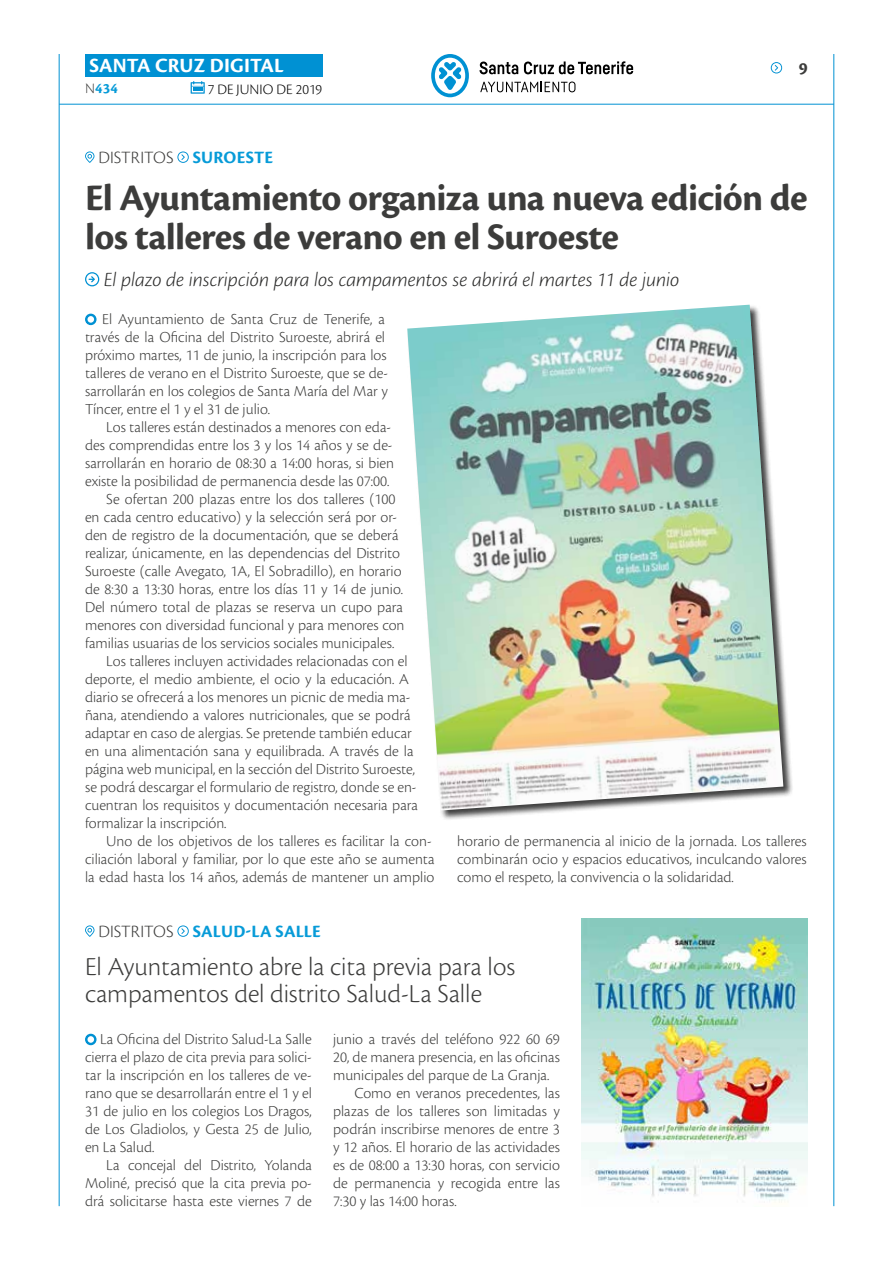
<style>
.page{position:relative;width:893px;height:1263px;background:#fff}
.page>*{position:absolute;margin:0;border:0;box-sizing:border-box;transform-origin:0 0}
.t1{font:700 39px/39px "Cronos Pro";letter-spacing:-.015em;color:#3c3c3b}
.t2{font:300 27px/27px "Cronos Pro";color:#3c3c3b}
.t3{font:italic 300 21px "Cronos Pro";letter-spacing:-.005em;color:#282827}
.t4{font:700 21px "Cronos Pro";letter-spacing:.005em;color:#fff}
.t5{font:700 18px "Cronos Pro";letter-spacing:.01em;color:#079bd8}
.t6{font:300 18px "Cronos Pro";letter-spacing:.005em;color:#3c3c3b}
.t7{font:700 18px "Cronos Pro";color:#3c3c3b}
.t8{font:300 15.9px/18px "Cronos Pro";color:#3c3c3b;text-align:justify}
.t9{font:300 15px "Cronos Pro";color:#000}
.t10{font:700 15px "Cronos Pro";color:#079bd8}
.s1{font-weight:300;color:#3c3c3b}
.s2{font-weight:700;color:#079bd8}
</style>
<div class="page">
<hr style="left:59px;top:104px;width:775px;height:1px;background:#0091d3">
<div style="left:85px;top:54px;width:238px;height:23px;background:#0091d3"></div>
<svg style="left:191px;top:81px;width:14px;height:13px"></svg>
<hr style="left:59px;top:54px;width:1px;height:1152px;background:#0091d3">
<hr style="left:833px;top:54px;width:1px;height:1152px;background:#0091d3">
<svg style="left:771px;top:62px;width:12px;height:11px"></svg>
<svg style="left:431px;top:54px;width:38px;height:43px"></svg>
<svg style="left:480px;top:62px;width:38px;height:12px"></svg>
<svg style="left:524px;top:61px;width:109px;height:13px"></svg>
<svg style="left:480px;top:82px;width:95px;height:10px"></svg>
<svg style="left:85px;top:313px;width:12px;height:13px"></svg>
<div style="left:407px;top:304px;width:387px;height:517px;background:#000;opacity:.75"></div>
<img style="left:407px;top:305px;width:376px;height:505px">
<svg style="left:85px;top:1033px;width:12px;height:13px"></svg>
<svg style="left:85px;top:272px;width:14px;height:14px"></svg>
<svg style="left:85px;top:151px;width:9px;height:12px"></svg>
<svg style="left:177px;top:151px;width:12px;height:12px"></svg>
<svg style="left:85px;top:925px;width:9px;height:12px"></svg>
<svg style="left:177px;top:925px;width:12px;height:12px"></svg>
<img style="left:581px;top:918px;width:227px;height:285px">
<h3 class="t4" style="left:89px;top:53px;width:196px">SANTA CRUZ DIGITAL</h3>
<p class="t10" style="left:85px;top:80px;width:34px"><span class="s1">N</span>434</p>
<p class="t9" style="left:208px;top:80px;width:116px">7 DE JUNIO DE 2019</p>
<p class="t6" style="left:98px;top:147px;width:176px">DISTRITOS <span class="s2">SUROESTE</span></p>
<p class="t7" style="left:799px;top:58px;width:10px">9</p>
<h1 class="t1" style="left:85px;top:179px;width:724px">El Ayuntamiento organiza una nueva edición de los talleres de verano en el Suroeste</h1>
<h3 class="t3" style="left:104px;top:268px;width:577px">El plazo de inscripción para los campamentos se abrirá el martes 11 de junio</h3>
<p class="t8" style="left:85px;top:310px;width:305px;text-align:left;text-indent:17px">El Ayuntamiento de Santa Cruz de Tenerife, a través de la Oficina del Distrito Suroeste, abrirá el próximo martes, 11 de junio, la inscripción para los talleres de verano en el Distrito Suroeste, que se de&shy;sarrollarán en los colegios de Santa María del Mar y Tíncer, entre el 1 y el 31 de julio.</p>
<p class="t8" style="left:106px;top:418px;width:286px">Los talleres están destinados a menores con eda-</p>
<p class="t8" style="left:85px;top:436px;width:309px">des comprendidas entre los 3 y los 14 años y se de-</p>
<p class="t8" style="left:85px;top:454px;width:311px">sarrollarán en horario de 08:30 a 14:00 horas, si bien</p>
<p class="t8" style="left:85px;top:472px;width:306px">existe la posibilidad de permanencia desde las 07:00.</p>
<p class="t8" style="left:106px;top:490px;width:291px">Se ofertan 200 plazas entre los dos talleres (100</p>
<p class="t8" style="left:85px;top:508px;width:314px">en cada centro educativo) y la selección será por or-</p>
<p class="t8" style="left:85px;top:526px;width:315px">den de registro de la documentación, que se deberá</p>
<p class="t8" style="left:85px;top:544px;width:316px">realizar, únicamente, en las dependencias del Distrito</p>
<p class="t8" style="left:85px;top:562px;width:318px">Suroeste (calle Avegato, 1A, El Sobradillo), en horario</p>
<p class="t8" style="left:85px;top:580px;width:319px">de 8:30 a 13:30 horas, entre los días 11 y 14 de junio.</p>
<p class="t8" style="left:85px;top:598px;width:320px">Del número total de plazas se reserva un cupo para</p>
<p class="t8" style="left:85px;top:616px;width:321px">menores con diversidad funcional y para menores con</p>
<p class="t8" style="left:85px;top:634px;width:311px">familias usuarias de los servicios sociales municipales.</p>
<p class="t8" style="left:106px;top:652px;width:303px">Los talleres incluyen actividades relacionadas con el</p>
<p class="t8" style="left:85px;top:670px;width:325px">deporte, el medio ambiente, el ocio y la educación. A</p>
<p class="t8" style="left:85px;top:688px;width:327px">diario se ofrecerá a los menores un picnic de media ma-</p>
<p class="t8" style="left:85px;top:706px;width:327px">ñana, atendiendo a valores nutricionales, que se podrá</p>
<p class="t8" style="left:85px;top:724px;width:328px">adaptar en caso de alergias. Se pretende también educar</p>
<p class="t8" style="left:85px;top:742px;width:330px">en una alimentación sana y equilibrada. A través de la</p>
<p class="t8" style="left:85px;top:760px;width:332px">página web municipal, en la sección del Distrito Suroeste,</p>
<p class="t8" style="left:85px;top:778px;width:333px">se podrá descargar el formulario de registro, donde se en-</p>
<p class="t8" style="left:85px;top:796px;width:334px">cuentran los requisitos y documentación necesaria para</p>
<p class="t8" style="left:85px;top:814px;width:143px">formalizar la inscripción.</p>
<p class="t8" style="left:106px;top:832px;width:327px">Uno de los objetivos de los talleres es facilitar la con-</p>
<p class="t8" style="left:85px;top:850px;width:351px">ciliación laboral y familiar, por lo que este año se aumenta</p>
<p class="t8" style="left:85px;top:868px;width:351px">la edad hasta los 14 años, además de mantener un amplio</p>
<p class="t5" style="left:98px;top:921px;width:224px"><span class="s1">DISTRITOS</span> SALUD-LA SALLE</p>
<p class="t8" style="left:457px;top:832px;width:351px">horario de permanencia al inicio de la jornada. Los talleres combinarán ocio y espacios educativos, inculcando valores como el respeto, la convivencia o la solidaridad.</p>
<h2 class="t2" style="left:85px;top:953px;width:432px">El Ayuntamiento abre la cita previa para los campamentos del distrito Salud-La Salle</h2>
<p class="t8" style="left:85px;top:1030px;width:228px;text-indent:15px">La Oficina del Distrito Salud-La Salle cierra el plazo de cita previa para solici&shy;tar la inscripción en los talleres de ve&shy;rano que se desarrollarán entre el 1 y el 31 de julio en los colegios Los Dragos, de Los Gladiolos, y Gesta 25 de Julio, en La Salud.</p>
<p class="t8" style="left:85px;top:1156px;width:228px;text-indent:21px">La concejal del Distrito, Yolanda Moliné, precisó que la cita previa po&shy;drá solicitarse hasta este viernes 7 de</p>
<p class="t8" style="left:333px;top:1030px;width:228px">junio a través del teléfono 922 60 69</p>
<p class="t8" style="left:333px;top:1048px;width:228px">20, de manera presencia, en las oficinas</p>
<p class="t8" style="left:333px;top:1066px;width:218px">municipales del parque de La Granja.</p>
<p class="t8" style="left:354px;top:1084px;width:207px">Como en veranos precedentes, las</p>
<p class="t8" style="left:333px;top:1102px;width:228px">plazas de los talleres son limitadas y</p>
<p class="t8" style="left:333px;top:1120px;width:228px">podrán inscribirse menores de entre 3</p>
<p class="t8" style="left:333px;top:1138px;width:228px">y 12 años. El horario de las actividades</p>
<p class="t8" style="left:333px;top:1156px;width:228px">es de 08:00 a 13:30 horas, con servicio</p>
<p class="t8" style="left:333px;top:1174px;width:228px">de permanencia y recogida entre las</p>
<p class="t8" style="left:333px;top:1192px;width:125px">7:30 y las 14:00 horas.</p>
</div>
